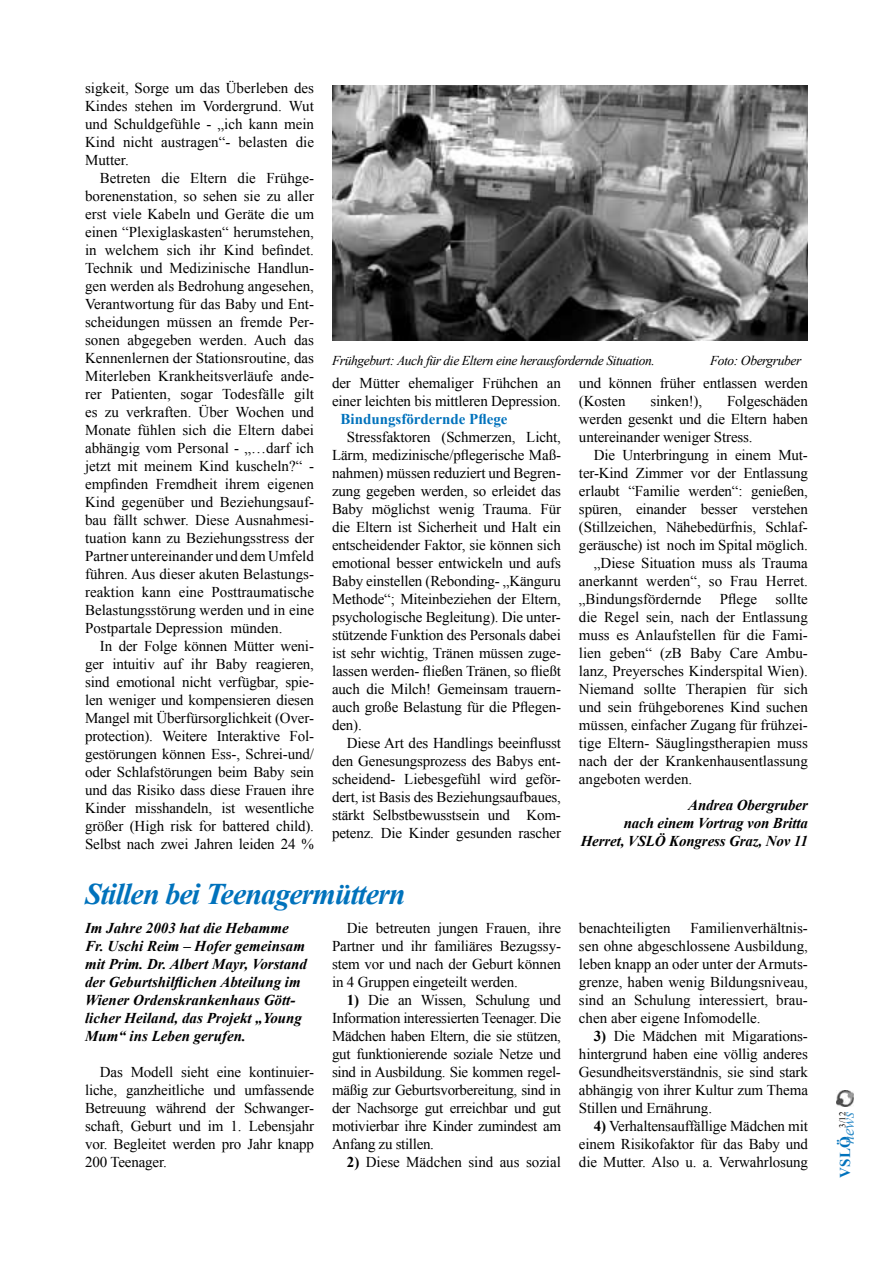
<style>
.page{position:relative;width:893px;height:1263px;background:#fff}
.page>*{position:absolute;margin:0;border:0;box-sizing:border-box;transform-origin:0 0}
.t1{font:italic 700 30px "Times New Roman";letter-spacing:-.03em;color:#0072bc}
.t2{font:15px/18px "Times New Roman";letter-spacing:-.01em;color:#000;text-align:justify}
.t3{font:italic 700 15px/18px "Times New Roman";color:#000;text-align:right}
.t4{font:700 15px "Times New Roman";color:#0072bc}
.t5{font:italic 13.5px "Times New Roman";letter-spacing:-.03em;color:#000}
.t6{font:9px "Times New Roman";color:#000}
.s1{font-weight:700}
.s2{font-weight:400;font-style:italic;font-size:16.5px;color:#338ec9}
</style>
<div class="page">
<img style="left:837px;top:1090px;width:16px;height:16px">
<img style="left:332px;top:85px;width:476px;height:255px">
<p class="t2" style="left:85px;top:79px;width:230px">sigkeit, Sorge um das Überleben des Kindes stehen im Vordergrund. Wut und Schuldgefühle - „ich kann mein Kind nicht austragen“- belasten die Mutter.</p>
<p class="t2" style="left:85px;top:169px;width:230px;text-indent:15px">Betreten die Eltern die Frühge&shy;borenenstation, so sehen sie zu aller erst viele Kabeln und Geräte die um einen “Plexiglaskasten“ herumstehen, in welchem sich ihr Kind befindet.<br>Technik und Medizinische Handlun&shy;gen werden als Bedrohung angesehen, Verantwortung für das Baby und Ent&shy;scheidungen müssen an fremde Per&shy;sonen abgegeben werden. Auch das Kennenlernen der Stationsroutine, das Miterleben Krankheitsverläufe ande&shy;rer Patienten, sogar Todesfälle gilt es zu verkraften. Über Wochen und Monate fühlen sich die Eltern dabei abhängig vom Personal - „…darf ich jetzt mit meinem Kind kuscheln?“ - empfinden Fremdheit ihrem eigenen Kind gegenüber und Beziehungsauf&shy;bau fällt schwer. Diese Ausnahmesi&shy;tuation kann zu Beziehungsstress der Partner untereinander und dem Umfeld führen. Aus dieser akuten Belastungs&shy;reaktion kann eine Posttraumatische Belastungsstörung werden und in eine Postpartale Depression münden.</p>
<p class="t2" style="left:85px;top:637px;width:231px;text-indent:15px">In der Folge können Mütter weni&shy;ger intuitiv auf ihr Baby reagieren, sind emotional nicht verfügbar, spie&shy;len weniger und kompensieren diesen Mangel mit Überfürsorglichkeit (Over&shy;protection). Weitere Interaktive Fol&shy;gestörungen können Ess-, Schrei-und/ oder Schlafstörungen beim Baby sein und das Risiko dass diese Frauen ihre Kinder misshandeln, ist wesentliche größer (High risk for battered child).<br>Selbst nach zwei Jahren leiden 24 %</p>
<p class="t5" style="left:332px;top:351px;width:324px">Frühgeburt: Auch für die Eltern eine herausfordernde Situation.</p>
<p class="t5" style="left:710px;top:351px;width:93px">Foto: Obergruber</p>
<p class="t2" style="left:332px;top:374px;width:230px">der Mütter ehemaliger Frühchen an einer leichten bis mittleren Depression.</p>
<p class="t4" style="left:340px;top:409px;width:169px">Bindungsfördernde Pflege</p>
<p class="t2" style="left:332px;top:428px;width:230px;text-indent:15px">Stressfaktoren (Schmerzen, Licht, Lärm, medizinische/pflegerische Maß&shy;nahmen) müssen reduziert und Begren&shy;zung gegeben werden, so erleidet das Baby möglichst wenig Trauma. Für die Eltern ist Sicherheit und Halt ein entscheidender Faktor, sie können sich emotional besser entwickeln und aufs Baby einstellen (Rebonding- „Känguru Methode“; Miteinbeziehen der Eltern, psychologische Begleitung). Die unter&shy;stützende Funktion des Personals dabei ist sehr wichtig, Tränen müssen zuge&shy;lassen werden- fließen Tränen, so fließt auch die Milch! Gemeinsam trauern&shy;auch große Belastung für die Pflegen&shy;den).</p>
<p class="t2" style="left:332px;top:734px;width:230px;text-indent:15px">Diese Art des Handlings beeinflusst den Genesungsprozess des Babys ent&shy;scheidend- Liebesgefühl wird geför&shy;dert, ist Basis des Beziehungsaufbaues, stärkt Selbstbewusstsein und Kom&shy;petenz. Die Kinder gesunden rascher</p>
<p class="t2" style="left:579px;top:374px;width:230px">und können früher entlassen werden (Kosten</p>
<p class="t2" style="left:579px;top:392px;width:230px;text-indent:148px">Folgeschäden werden gesenkt und die Eltern haben untereinander weniger Stress.</p>
<p class="t2" style="left:594px;top:446px;width:216px">Die Unterbringung in einem Mut-</p>
<p class="t2" style="left:579px;top:464px;width:230px">ter-Kind Zimmer vor der Entlassung</p>
<p class="t2" style="left:579px;top:482px;width:230px">erlaubt “Familie werden“: genießen,</p>
<p class="t2" style="left:579px;top:500px;width:230px">spüren, einander besser verstehen</p>
<p class="t2" style="left:579px;top:518px;width:230px">(Stillzeichen, Nähebedürfnis, Schlaf-</p>
<p class="t2" style="left:579px;top:536px;width:230px">geräusche) ist noch im Spital möglich.</p>
<p class="t2" style="left:594px;top:554px;width:216px">„Diese Situation muss als Trauma</p>
<p class="t2" style="left:579px;top:572px;width:230px">anerkannt werden“, so Frau Herret.</p>
<p class="t2" style="left:579px;top:590px;width:230px">„Bindungsfördernde Pflege sollte</p>
<p class="t2" style="left:579px;top:608px;width:230px">die Regel sein, nach der Entlassung</p>
<p class="t2" style="left:579px;top:626px;width:230px">muss es Anlaufstellen für die Fami-</p>
<p class="t2" style="left:579px;top:644px;width:230px">lien geben“ (zB Baby Care Ambu-</p>
<p class="t2" style="left:579px;top:662px;width:230px">lanz, Preyersches Kinderspital Wien).</p>
<p class="t2" style="left:579px;top:680px;width:230px">Niemand sollte Therapien für sich</p>
<p class="t2" style="left:579px;top:698px;width:230px">und sein frühgeborenes Kind suchen</p>
<p class="t2" style="left:579px;top:716px;width:230px">müssen, einfacher Zugang für frühzei-</p>
<p class="t2" style="left:579px;top:734px;width:230px">tige Eltern- Säuglingstherapien muss</p>
<p class="t2" style="left:579px;top:752px;width:230px">nach der der Krankenhausentlassung</p>
<p class="t2" style="left:579px;top:770px;width:115px">angeboten werden.</p>
<p class="t3" style="left:581px;top:796px;width:229px">Andrea Obergruber<br>nach einem Vortrag von Britta<br>Herret, VSLÖ Kongress Graz, Nov 11</p>
<p class="t2" style="left:650px;top:392px;width:53px">sinken!),</p>
<h1 class="t1" style="left:85px;top:872px;width:322px">Stillen bei Teenagermüttern</h1>
<p class="t3" style="left:85px;top:918px;width:223px;text-align:left">Im Jahre 2003 hat die Hebamme<br>Fr. Uschi Reim – Hofer gemeinsam mit Prim. Dr. Albert Mayr, Vorstand der Geburtshilflichen Abteilung im<br>Wiener Ordenskrankenhaus Gött&shy;licher Heiland, das Projekt „Young<br>Mum“ ins Leben gerufen.</p>
<p class="t2" style="left:85px;top:1062px;width:230px;text-indent:15px">Das Modell sieht eine kontinuier&shy;liche, ganzheitliche und umfassende Betreuung während der Schwanger&shy;schaft, Geburt und im 1. Lebensjahr vor. Begleitet werden pro Jahr knapp 200 Teenager.</p>
<p class="t2" style="left:332px;top:918px;width:230px;text-indent:15px">Die betreuten jungen Frauen, ihre Partner und ihr familiäres Bezugssy&shy;stem vor und nach der Geburt können in 4 Gruppen eingeteilt werden.</p>
<p class="t2" style="left:332px;top:990px;width:231px;text-indent:15px"><span class="s1">1)</span> Die an Wissen, Schulung und Information interessierten Teenager. Die Mädchen haben Eltern, die sie stützen, gut funktionierende soziale Netze und sind in Ausbildung. Sie kommen regel&shy;mäßig zur Geburtsvorbereitung, sind in der Nachsorge gut erreichbar und gut motivierbar ihre Kinder zumindest am Anfang zu stillen.</p>
<p class="t2" style="left:347px;top:1152px;width:216px"><span class="s1">2)</span> Diese Mädchen sind aus sozial</p>
<p class="t2" style="left:579px;top:918px;width:93px">benachteiligten</p>
<p class="t2" style="left:579px;top:918px;width:230px;text-indent:111px">Familienverhältnis&shy;sen ohne abgeschlossene Ausbildung, leben knapp an oder unter der Armuts&shy;grenze, haben wenig Bildungsniveau, sind an Schulung interessiert, brau&shy;chen aber eigene Infomodelle.</p>
<p class="t2" style="left:579px;top:1026px;width:230px;text-indent:15px"><span class="s1">3)</span> Die Mädchen mit Migarations&shy;hintergrund haben eine völlig anderes Gesundheitsverständnis, sie sind stark abhängig von ihrer Kultur zum Thema Stillen und Ernährung.</p>
<p class="t2" style="left:579px;top:1116px;width:230px;text-indent:15px"><span class="s1">4)</span> Verhaltensauffällige Mädchen mit einem Risikofaktor für das Baby und die Mutter. Also u. a. Verwahrlosung</p>
<p class="t4" style="left:835px;top:1177px;width:68px;rotate:-90deg">VSLÖ<span class="s2">news</span></p>
<p class="t6" style="left:836px;top:1128px;width:18px;rotate:-90deg">3/12</p>
</div>
